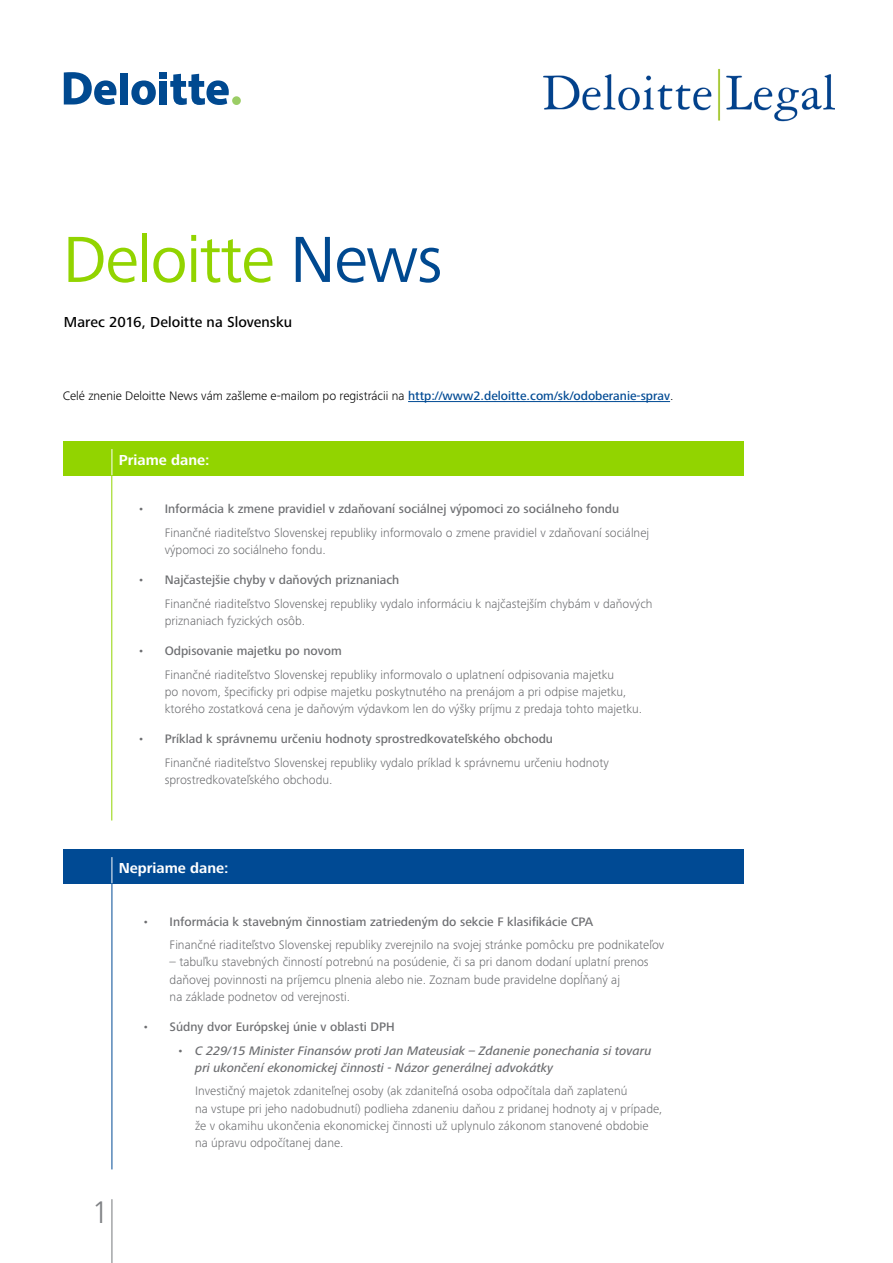
<style>
.page{position:relative;width:893px;height:1263px;background:#fff}
.page>*{position:absolute;margin:0;border:0;box-sizing:border-box;transform-origin:0 0}
.t1{font:67.5px "Frutiger Next Pro";letter-spacing:-.02em;color:#92d400}
.t2{font:300 32.4px "Frutiger Next Pro";color:#808285}
.t3{font:500 15px "Frutiger Next Pro";color:#000}
.t4{font:700 15px "Frutiger Next Pro";color:#fff}
.t5{font:300 12.75px/17.2px "Frutiger Next Pro";color:#6d6e71}
.t6{font:italic 500 12.75px/17.2px "Frutiger Next Pro";color:#6d6e71}
.t7{font:300 12.75px "Frutiger Next Pro";color:#000}
.t8{font:500 12.75px "Frutiger Next Pro";color:#6d6e71}
.s1{color:#004990}
.s2{font-weight:500;color:#004a94}
.s3{font-weight:500}
.s4{font-weight:300}
.s5{font-weight:300;font-style:normal}
</style>
<div class="page">
<hr style="left:111px;top:1199px;width:1px;height:64px;background:#808285">
<div style="left:120px;top:73px;width:8px;height:31px;background:#004990"></div>
<svg style="left:131px;top:80px;width:25px;height:25px"></svg>
<div style="left:159px;top:81px;width:8px;height:23px;background:#004990"></div>
<div style="left:159px;top:73px;width:8px;height:6px;background:#004990"></div>
<svg style="left:170px;top:74px;width:59px;height:31px"></svg>
<svg style="left:64px;top:72px;width:52px;height:33px"></svg>
<div style="left:232px;top:96px;width:9px;height:9px;background:#9bcd65;border-radius:50%"></div>
<div style="left:64px;top:441px;width:680px;height:34px;background:#92d400"></div>
<hr style="left:111px;top:453px;width:1px;height:367px;background:#92d400">
<svg style="left:112px;top:449px;width:1px;height:26px"></svg>
<img style="left:544px;top:68px;width:291px;height:54px">
<div style="left:64px;top:849px;width:680px;height:34px;background:#004a94"></div>
<hr style="left:112px;top:875px;width:1px;height:294px;background:#004a94">
<svg style="left:112px;top:857px;width:1px;height:26px"></svg>
<hr style="left:408px;top:401px;width:262px;height:1px;background:#004a94">
<h1 class="t1" style="left:63px;top:221px;width:382px">Deloitte <span class="s1">News</span></h1>
<p class="t3" style="left:64px;top:313px;width:230px">Marec 2016, Deloitte na Slovensku</p>
<p class="t7" style="left:63px;top:389px;width:612px">Celé znenie Deloitte News vám zašleme e-mailom po registrácii na <span class="s2">http://www2.deloitte.com/sk/odoberanie-sprav</span>.</p>
<p class="t4" style="left:119px;top:452px;width:92px">Priame dane:</p>
<p class="t5" style="left:165px;top:497px;width:486px;line-height:23.7px;text-indent:-27px">• <span class="s3">Informácia k zmene pravidiel v zdaňovaní sociálnej výpomoci zo sociálneho fondu<br></span>Finančné riaditeľstvo Slovenskej republiky informovalo o zmene pravidiel v zdaňovaní sociálnej</p>
<p class="t5" style="left:165px;top:541px;width:163px">výpomoci zo sociálneho fondu.</p>
<p class="t5" style="left:165px;top:568px;width:489px;line-height:23.7px;text-indent:-27px">• <span class="s3">Najčastejšie chyby v daňových priznaniach<br></span>Finančné riaditeľstvo Slovenskej republiky vydalo informáciu k najčastejším chybám v daňových</p>
<p class="t5" style="left:165px;top:612px;width:142px">priznaniach fyzických osôb.</p>
<p class="t5" style="left:165px;top:639px;width:451px;line-height:23.7px;text-indent:-27px">• <span class="s3">Odpisovanie majetku po novom<br></span>Finančné riaditeľstvo Slovenskej republiky informovalo o uplatnení odpisovania majetku</p>
<p class="t5" style="left:165px;top:683px;width:479px">po novom, špecificky pri odpise majetku poskytnutého na prenájom a pri odpise majetku, ktorého zostatková cena je daňovým výdavkom len do výšky príjmu z predaja tohto majetku.</p>
<p class="t5" style="left:165px;top:727px;width:446px;line-height:23.7px;text-indent:-27px">• <span class="s3">Príklad k správnemu určeniu hodnoty sprostredkovateľského obchodu<br></span>Finančné riaditeľstvo Slovenskej republiky vydalo príklad k správnemu určeniu hodnoty</p>
<p class="t5" style="left:165px;top:771px;width:169px">sprostredkovateľského obchodu.</p>
<p class="t4" style="left:119px;top:860px;width:111px">Nepriame dane:</p>
<p class="t5" style="left:170px;top:909px;width:496px;line-height:23.7px;text-indent:-27px">• <span class="s3">Informácia k stavebným činnostiam zatriedeným do sekcie F klasifikácie CPA<br></span>Finančné riaditeľstvo Slovenskej republiky zverejnilo na svojej stránke pomôcku pre podnikateľov</p>
<p class="t5" style="left:170px;top:953px;width:481px">– tabuľku stavebných činností potrebnú na posúdenie, či sa pri danom dodaní uplatní prenos daňovej povinnosti na príjemcu plnenia alebo nie. Zoznam bude pravidelne dopĺňaný aj<br>na základe podnetov od verejnosti.</p>
<p class="t8" style="left:143px;top:1019px;width:254px"><span class="s4">•</span> Súdny dvor Európskej únie v oblasti DPH</p>
<p class="t6" style="left:195px;top:1042px;width:458px;text-indent:-18px"><span class="s5">•</span> C 229/15 Minister Finansów proti Jan Mateusiak – Zdanenie ponechania si tovaru pri ukončení ekonomickej činnosti - Názor generálnej advokátky</p>
<p class="t5" style="left:195px;top:1082px;width:469px">Investičný majetok zdaniteľnej osoby (ak zdaniteľná osoba odpočítala daň zaplatenú<br>na vstupe pri jeho nadobudnutí) podlieha zdaneniu daňou z pridanej hodnoty aj v prípade, že v okamihu ukončenia ekonomickej činnosti už uplynulo zákonom stanovené obdobie na úpravu odpočítanej dane.</p>
<h2 class="t2" style="left:92px;top:1193px;width:19px">1</h2>
</div>
